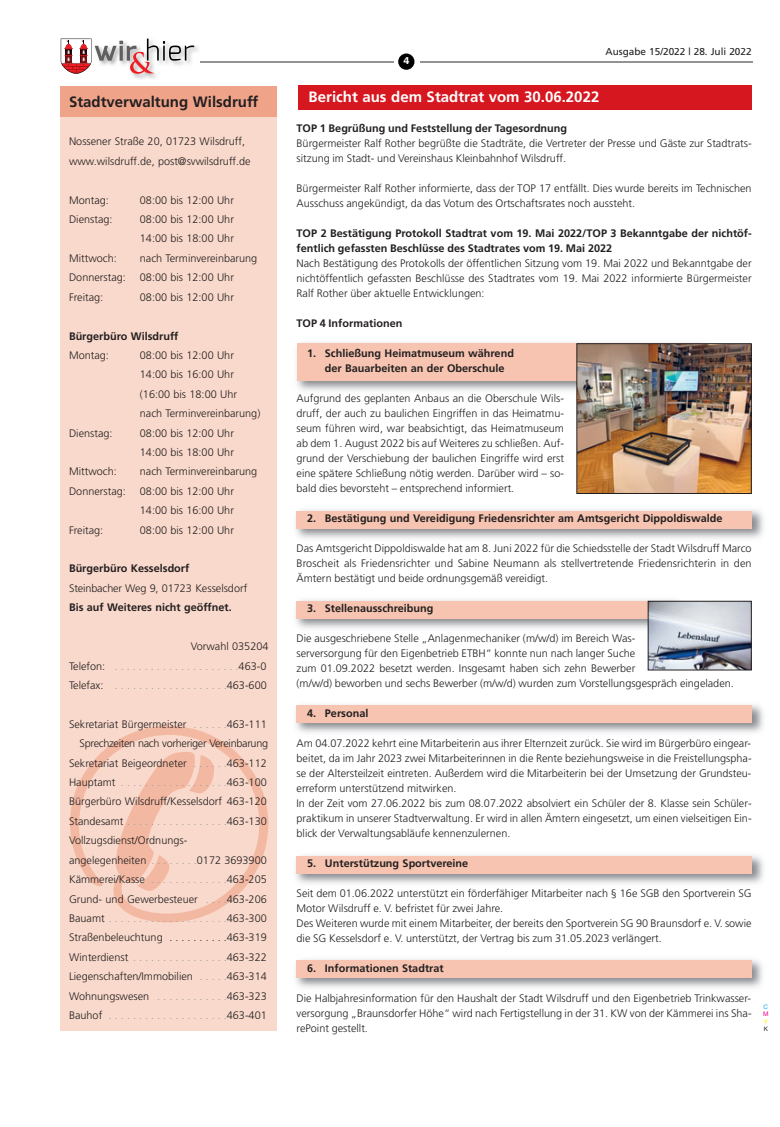
<style>
.page{position:relative;width:780px;height:1127px;background:#fff}
.page>*{position:absolute;margin:0;border:0;box-sizing:border-box;transform-origin:0 0}
.t1{font:700 15px "Frutiger";color:#fff}
.t2{font:700 15px "Frutiger";color:#231f20}
.t3{font:300 10.88px/15px "Frutiger";color:#231f20}
.t4{font:700 10.88px/15px "Frutiger";color:#231f20}
.t5{font:300 10.88px "Frutiger";color:#939598}
.t6{font:300 10.88px "Frutiger";letter-spacing:-.03em;color:#231f20}
.t7{font:10px "Frutiger";color:#231f20}
.t8{font:600 10px "Franklin Gothic";color:#fff}
.t9{font:6.25px "Helvetica Neue";color:#00aeef}
.t10{font:6.25px "Helvetica Neue";color:#ed028c}
.t11{font:6.25px "Helvetica Neue";color:#fff101}
.t12{font:6.25px "Helvetica Neue";color:#231f20}
.s1{color:#939598}
.s2{color:#231f20}
</style>
<div class="page">
<img style="left:295px;top:959px;width:468px;height:29px">
<div style="left:296px;top:960px;width:455px;height:18px;background:#f6c4b0"></div>
<img style="left:295px;top:855px;width:469px;height:29px">
<div style="left:296px;top:856px;width:456px;height:18px;background:#f6c4b0"></div>
<img style="left:295px;top:704px;width:469px;height:29px">
<div style="left:296px;top:705px;width:456px;height:18px;background:#f6c4b0"></div>
<div style="left:296px;top:601px;width:375px;height:18px;background:#f6c4b0"></div>
<img style="left:295px;top:509px;width:469px;height:30px">
<div style="left:296px;top:511px;width:456px;height:18px;background:#f6c4b0"></div>
<div style="left:297px;top:343px;width:402px;height:37px;background:#f6c4b0"></div>
<img style="left:132px;top:38px;width:69px;height:41px">
<svg style="left:61px;top:39px;width:133px;height:35px"></svg>
<hr style="left:199px;top:61px;width:194px;height:1px;background:#939393">
<div style="left:398px;top:53px;width:16px;height:17px;background:#000;border-radius:50%"></div>
<hr style="left:419px;top:61px;width:333px;height:1px;background:#939393">
<div style="left:298px;top:85px;width:453px;height:25px;background:#d7171f"></div>
<div style="left:60px;top:105px;width:216px;height:926px;background:#f9d9cb"></div>
<div style="left:60px;top:87px;width:216px;height:30px;background:#efa389"></div>
<img style="left:578px;top:345px;width:171px;height:147px">
<div style="left:576px;top:343px;width:175px;height:151px;border:1px solid #231f20"></div>
<img style="left:649px;top:603px;width:100px;height:65px">
<div style="left:647px;top:601px;width:104px;height:69px;border:1px solid #231f20"></div>
<h1 class="t2" style="left:69px;top:95px;width:191px">Stadtverwaltung Wilsdruff</h1>
<p class="t3" style="left:69px;top:133px;width:183px;line-height:19.4px">Nossener Straße 20, 01723 Wilsdruff, www.wilsdruff.de, post@svwilsdruff.de</p>
<p class="t3" style="left:69px;top:193px;width:41px">Montag:</p>
<p class="t3" style="left:140px;top:193px;width:96px">08:00 bis 12:00 Uhr</p>
<p class="t3" style="left:69px;top:213px;width:45px">Dienstag:</p>
<p class="t3" style="left:140px;top:210px;width:96px;line-height:19.4px">08:00 bis 12:00 Uhr<br>14:00 bis 18:00 Uhr</p>
<p class="t3" style="left:69px;top:251px;width:49px">Mittwoch:</p>
<p class="t3" style="left:140px;top:251px;width:119px">nach Terminvereinbarung</p>
<p class="t3" style="left:69px;top:271px;width:58px">Donnerstag:</p>
<p class="t3" style="left:140px;top:271px;width:96px">08:00 bis 12:00 Uhr</p>
<p class="t3" style="left:69px;top:290px;width:36px">Freitag:</p>
<p class="t3" style="left:140px;top:290px;width:96px">08:00 bis 12:00 Uhr</p>
<p class="t4" style="left:69px;top:329px;width:111px">Bürgerbüro Wilsdruff</p>
<p class="t3" style="left:69px;top:348px;width:41px">Montag:</p>
<p class="t3" style="left:140px;top:346px;width:122px;line-height:19.4px">08:00 bis 12:00 Uhr<br>14:00 bis 16:00 Uhr (16:00 bis 18:00 Uhr nach Terminvereinbarung)</p>
<p class="t3" style="left:69px;top:426px;width:45px">Dienstag:</p>
<p class="t3" style="left:140px;top:424px;width:96px;line-height:19.4px">08:00 bis 12:00 Uhr<br>14:00 bis 18:00 Uhr</p>
<p class="t3" style="left:69px;top:465px;width:49px">Mittwoch:</p>
<p class="t3" style="left:140px;top:465px;width:119px">nach Terminvereinbarung</p>
<p class="t3" style="left:69px;top:484px;width:58px">Donnerstag:</p>
<p class="t3" style="left:140px;top:482px;width:96px;line-height:19.4px">08:00 bis 12:00 Uhr<br>14:00 bis 16:00 Uhr</p>
<p class="t3" style="left:69px;top:523px;width:36px">Freitag:</p>
<p class="t3" style="left:140px;top:523px;width:96px">08:00 bis 12:00 Uhr</p>
<p class="t4" style="left:69px;top:562px;width:122px">Bürgerbüro Kesselsdorf</p>
<p class="t3" style="left:69px;top:581px;width:180px">Steinbacher Weg 9, 01723 Kesselsdorf</p>
<p class="t4" style="left:69px;top:601px;width:164px">Bis auf Weiteres nicht geöffnet.</p>
<p class="t3" style="left:69px;top:637px;width:201px;line-height:19.4px;text-indent:122px">Vorwahl 035204<br>Telefon: <span class="s1">. . . . . . . . . . . . . . . . . . . . .</span>463-0<br>Telefax: <span class="s1">. . . . . . . . . . . . . . . . . . .</span>463-600</p>
<p class="t3" style="left:69px;top:717px;width:199px">Sekretariat Bürgermeister <span class="s1">. . . . . .</span>463-111</p>
<p class="t6" style="left:80px;top:739px;width:190px">Sprechzeiten nach vorheriger Vereinbarung</p>
<p class="t3" style="left:69px;top:756px;width:199px">Sekretariat Beigeordneter <span class="s1">. . . . . .</span>463-112</p>
<p class="t5" style="left:69px;top:778px;width:199px"><span class="s2">Hauptamt</span> . . . . . . . . . . . . . . . . . .<span class="s2">463-100</span></p>
<p class="t3" style="left:69px;top:795px;width:199px">Bürgerbüro Wilsdruff/Kesselsdorf 463-120</p>
<p class="t3" style="left:69px;top:814px;width:199px">Standesamt <span class="s1">. . . . . . . . . . . . . . . . .</span>463-130</p>
<p class="t3" style="left:69px;top:834px;width:120px">Vollzugsdienst/Ordnungs-</p>
<p class="t3" style="left:69px;top:853px;width:199px">angelegenheiten <span class="s1">. . . . . . . .</span>0172 3693900</p>
<p class="t3" style="left:69px;top:873px;width:199px">Kämmerei/Kasse <span class="s1">. . . . . . . . . . . . .</span>463-205</p>
<p class="t3" style="left:69px;top:892px;width:199px">Grund- und Gewerbesteuer <span class="s1">. . . .</span>463-206</p>
<p class="t5" style="left:69px;top:914px;width:199px"><span class="s2">Bauamt</span> . . . . . . . . . . . . . . . . . . . .<span class="s2">463-300</span></p>
<p class="t3" style="left:69px;top:931px;width:199px">Straßenbeleuchtung . . . . . . . . . .463-319</p>
<p class="t3" style="left:69px;top:950px;width:199px">Winterdienst <span class="s1">. . . . . . . . . . . . . . . .</span>463-322</p>
<p class="t3" style="left:69px;top:970px;width:199px">Liegenschaften/Immobilien <span class="s1">. . . . .</span>463-314</p>
<p class="t3" style="left:69px;top:989px;width:199px">Wohnungswesen <span class="s1">. . . . . . . . . . . .</span>463-323</p>
<p class="t5" style="left:69px;top:1011px;width:199px"><span class="s2">Bauhof</span> . . . . . . . . . . . . . . . . . . . .<span class="s2">463-401</span></p>
<p class="t8" style="left:403px;top:57px;width:7px">4</p>
<p class="t7" style="left:605px;top:47px;width:147px">Ausgabe 15/2022 | 28. Juli 2022</p>
<h1 class="t1" style="left:308px;top:90px;width:292px">Bericht aus dem Stadtrat vom 30.06.2022</h1>
<p class="t4" style="left:296px;top:122px;width:272px">TOP 1 Begrüßung und Feststellung der Tagesordnung</p>
<p class="t3" style="left:296px;top:137px;width:456px">Bürgermeister Ralf Rother begrüßte die Stadträte, die Vertreter der Presse und Gäste zur Stadtrats&shy;sitzung im Stadt- und Vereinshaus Kleinbahnhof Wilsdruff.</p>
<p class="t3" style="left:296px;top:182px;width:456px">Bürgermeister Ralf Rother informierte, dass der TOP 17 entfällt. Dies wurde bereits im Technischen<br>Ausschuss angekündigt, da das Votum des Ortschaftsrates noch aussteht.</p>
<p class="t4" style="left:296px;top:227px;width:456px">TOP 2 Bestätigung Protokoll Stadtrat vom 19. Mai 2022/TOP 3 Bekanntgabe der nichtöf&shy;fentlich gefassten Beschlüsse des Stadtrates vom 19. Mai 2022</p>
<p class="t3" style="left:296px;top:257px;width:456px;text-align:justify">Nach Bestätigung des Protokolls der öffentlichen Sitzung vom 19. Mai 2022 und Bekanntgabe der nichtöffentlich gefassten Beschlüsse des Stadtrates vom 19. Mai 2022 informierte Bürgermeister Ralf Rother über aktuelle Entwicklungen:</p>
<p class="t4" style="left:296px;top:317px;width:107px">TOP 4 Informationen</p>
<p class="t4" style="left:325px;top:347px;width:190px;text-indent:-18px">1. Schließung Heimatmuseum während der Bauarbeiten an der Oberschule</p>
<p class="t3" style="left:296px;top:392px;width:269px;text-align:justify">Aufgrund des geplanten Anbaus an die Oberschule Wils&shy;druff, der auch zu baulichen Eingriffen in das Heimatmu&shy;seum führen wird, war beabsichtigt, das Heimatmuseum ab dem 1. August 2022 bis auf Weiteres zu schließen. Auf&shy;grund der Verschiebung der baulichen Eingriffe wird erst eine spätere Schließung nötig werden. Darüber wird – so&shy;bald dies bevorsteht – entsprechend informiert.</p>
<p class="t4" style="left:307px;top:512px;width:417px">2. Bestätigung und Vereidigung Friedensrichter am Amtsgericht Dippoldiswalde</p>
<p class="t3" style="left:296px;top:542px;width:456px;text-align:justify">Das Amtsgericht Dippoldiswalde hat am 8. Juni 2022 für die Schiedsstelle der Stadt Wilsdruff Marco Broscheit als Friedensrichter und Sabine Neumann als stellvertretende Friedensrichterin in den Ämtern bestätigt und beide ordnungsgemäß vereidigt.</p>
<p class="t4" style="left:307px;top:602px;width:128px">3. Stellenausschreibung</p>
<p class="t3" style="left:296px;top:632px;width:439px">Die ausgeschriebene Stelle „Anlagenmechaniker (m/w/d) im Bereich Was-<br>serversorgung für den Eigenbetrieb ETBH“ konnte nun nach langer Suche<br>zum 01.09.2022 besetzt werden. Insgesamt haben sich zehn Bewerber<br>(m/w/d) beworben und sechs Bewerber (m/w/d) wurden zum Vorstellungsgespräch eingeladen.</p>
<p class="t4" style="left:307px;top:707px;width:63px">4. Personal</p>
<p class="t3" style="left:296px;top:737px;width:456px">Am 04.07.2022 kehrt eine Mitarbeiterin aus ihrer Elternzeit zurück. Sie wird im Bürgerbüro eingear&shy;beitet, da im Jahr 2023 zwei Mitarbeiterinnen in die Rente beziehungsweise in die Freistellungspha&shy;se der Altersteilzeit eintreten. Außerdem wird die Mitarbeiterin bei der Umsetzung der Grundsteu&shy;erreform unterstützend mitwirken.<br>In der Zeit vom 27.06.2022 bis zum 08.07.2022 absolviert ein Schüler der 8. Klasse sein Schüler&shy;praktikum in unserer Stadtverwaltung. Er wird in allen Ämtern eingesetzt, um einen vielseitigen Ein&shy;blick der Verwaltungsabläufe kennenzulernen.</p>
<p class="t4" style="left:307px;top:857px;width:163px">5. Unterstützung Sportvereine</p>
<p class="t3" style="left:296px;top:887px;width:456px">Seit dem 01.06.2022 unterstützt ein förderfähiger Mitarbeiter nach § 16e SGB den Sportverein SG Motor Wilsdruff e. V. befristet für zwei Jahre.<br>Des Weiteren wurde mit einem Mitarbeiter, der bereits den Sportverein SG 90 Braunsdorf e. V. sowie die SG Kesselsdorf e. V. unterstützt, der Vertrag bis zum 31.05.2023 verlängert.</p>
<p class="t4" style="left:307px;top:962px;width:138px">6. Informationen Stadtrat</p>
<p class="t3" style="left:296px;top:992px;width:456px;text-align:justify">Die Halbjahresinformation für den Haushalt der Stadt Wilsdruff und den Eigenbetrieb Trinkwasser&shy;versorgung „Braunsdorfer Höhe“ wird nach Fertigstellung in der 31. KW von der Kämmerei ins Sha&shy;rePoint gestellt.</p>
<p class="t9" style="left:763px;top:1004px;width:6px">C</p>
<p class="t10" style="left:763px;top:1012px;width:7px">M</p>
<p class="t11" style="left:763px;top:1019px;width:6px">Y</p>
<p class="t12" style="left:763px;top:1027px;width:6px">K</p>
</div>
